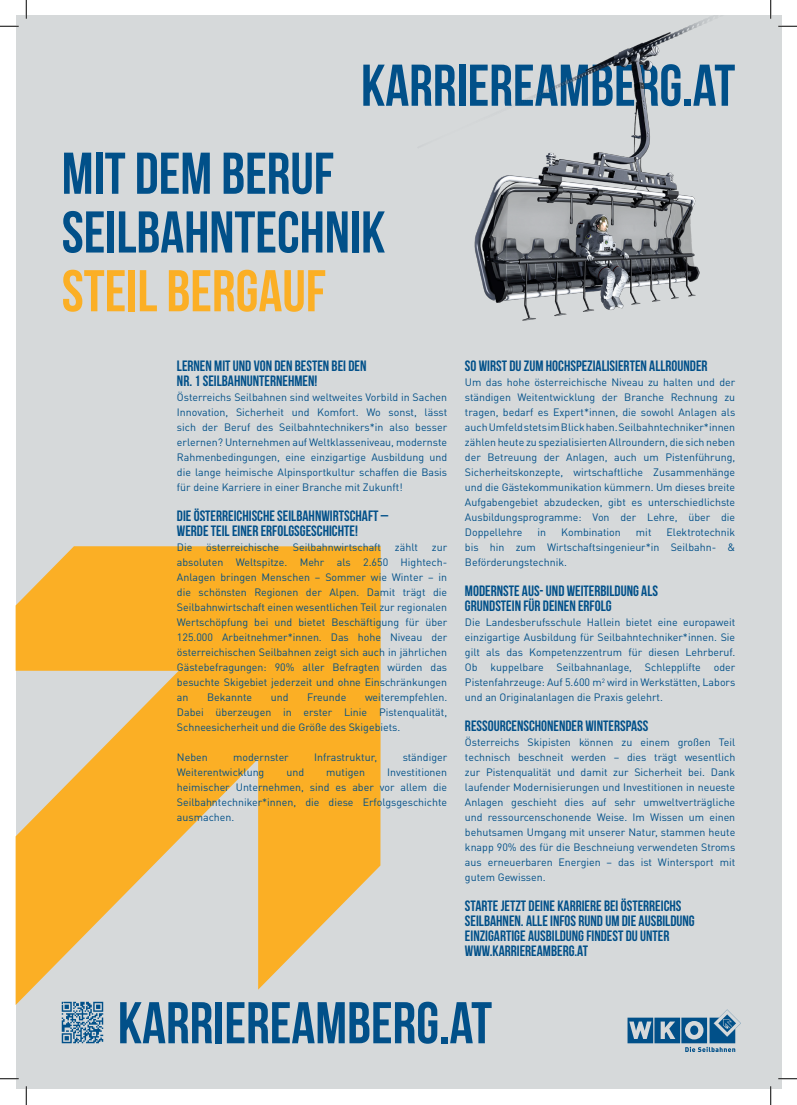
<style>
.page{position:relative;width:797px;height:1105px;background:#fff}
.page>*{position:absolute;margin:0;border:0;box-sizing:border-box;transform-origin:0 0}
.t1{font:700 58.75px/58.8px "Bebas Neue";color:#015089}
.t2{font:700 58.75px "Bebas Neue";color:#fbaf25}
.t3{font:700 15px/15px "Bebas Neue";color:#015089}
.t4{font:10.62px/15px "DIN Pro";color:#015089;text-align:justify}
</style>
<div class="page">
<div style="left:16px;top:16px;width:765px;height:1073px;background:#d6d9da"></div>
<svg style="left:16px;top:546px;width:365px;height:459px;fill:#fbaf25"></svg>
<svg style="left:62px;top:1002px;width:41px;height:41px"></svg>
<svg style="left:627px;top:1009px;width:114px;height:43px"></svg>
<img style="left:474px;top:16px;width:298px;height:305px">
<svg style="left:0;top:25px;width:19px;height:2px"></svg>
<svg style="left:778px;top:25px;width:19px;height:2px"></svg>
<svg style="left:0;top:1078px;width:19px;height:1px"></svg>
<svg style="left:778px;top:1078px;width:19px;height:1px"></svg>
<svg style="left:25px;top:0;width:2px;height:19px"></svg>
<svg style="left:25px;top:1086px;width:2px;height:19px"></svg>
<svg style="left:770px;top:0;width:1px;height:19px"></svg>
<svg style="left:770px;top:1086px;width:1px;height:19px"></svg>
<h1 class="t1" style="left:361px;top:55px;width:376px">KARRIEREAMBERG.AT</h1>
<h1 class="t1" style="left:62px;top:143px;width:325px">MIT DEM BERUF<br>SEILBAHNTECHNIK</h1>
<h1 class="t2" style="left:62px;top:259px;width:266px">STEIL BERGAUF</h1>
<h2 class="t3" style="left:177px;top:358px;width:191px">LERNEN MIT UND VON DEN BESTEN BEI DEN<br>NR. 1 SEILBAHNUNTERNEHMEN!</h2>
<p class="t4" style="left:177px;top:389px;width:272px">Österreichs Seilbahnen sind weltweites Vorbild in Sachen Innovation, Sicherheit und Komfort. Wo sonst, lässt sich der Beruf des Seilbahntechnikers*in also besser erlernen? Unternehmen auf Weltklasseniveau, modernste Rahmenbedingungen, eine einzigartige Ausbildung und die lange heimische Alpinsportkultur schaffen die Basis für deine Karriere in einer Branche mit Zukunft!</p>
<h2 class="t3" style="left:177px;top:508px;width:213px">DIE ÖSTERREICHISCHE SEILBAHNWIRTSCHAFT –<br>WERDE TEIL EINER ERFOLGSGESCHICHTE!</h2>
<p class="t4" style="left:177px;top:539px;width:17px">Die</p>
<p class="t4" style="left:206px;top:539px;width:74px">österreichische</p>
<p class="t4" style="left:293px;top:539px;width:90px">Seilbahnwirtschaft</p>
<p class="t4" style="left:395px;top:539px;width:25px">zählt</p>
<p class="t4" style="left:177px;top:539px;width:272px;text-indent:255px">zur absoluten Weltspitze. Mehr als 2.650 Hightech-Anlagen bringen Menschen – Sommer wie Winter – in die schönsten Regionen der Alpen. Damit trägt die Seilbahnwirtschaft einen wesentlichen Teil zur regionalen Wertschöpfung bei und bietet Beschäftigung für über 125.000 Arbeitnehmer*innen. Das hohe Niveau der österreichischen Seilbahnen zeigt sich auch in jährlichen Gästebefragungen: 90% aller Befragten würden das besuchte Skigebiet jederzeit und ohne Einschränkungen an</p>
<p class="t4" style="left:177px;top:689px;width:272px;text-indent:188px">weiterempfehlen.<br>Dabei überzeugen in erster Linie Pistenqualität, Schneesicherheit und die Größe des Skigebiets.</p>
<p class="t4" style="left:177px;top:749px;width:32px">Neben</p>
<p class="t4" style="left:233px;top:749px;width:57px">modernster</p>
<p class="t4" style="left:314px;top:749px;width:65px">Infrastruktur,</p>
<p class="t4" style="left:402px;top:749px;width:46px">ständiger</p>
<p class="t4" style="left:177px;top:764px;width:89px">Weiterentwicklung</p>
<p class="t4" style="left:286px;top:764px;width:19px">und</p>
<p class="t4" style="left:326px;top:764px;width:40px">mutigen</p>
<p class="t4" style="left:207px;top:689px;width:46px">Bekannte</p>
<p class="t4" style="left:271px;top:689px;width:19px">und</p>
<p class="t4" style="left:307px;top:689px;width:40px">Freunde</p>
<p class="t4" style="left:177px;top:764px;width:272px;text-indent:210px">Investitionen heimischer Unternehmen, sind es aber vor allem die Seilbahntechniker*innen, die diese Erfolgsgeschichte ausmachen.</p>
<h2 class="t3" style="left:465px;top:358px;width:244px">SO WIRST DU ZUM HOCHSPEZIALISIERTEN ALLROUNDER</h2>
<p class="t4" style="left:465px;top:374px;width:272px">Um das hohe österreichische Niveau zu halten und der ständigen Weitentwicklung der Branche Rechnung zu tragen, bedarf es Expert*innen, die sowohl Anlagen als auch Umfeld stets im Blick haben. Seilbahntechniker*innen zählen heute zu spezialisierten Allroundern, die sich neben der Betreuung der Anlagen, auch um Pistenführung, Sicherheitskonzepte, wirtschaftliche Zusammenhänge und die Gästekommunikation kümmern. Um dieses breite Aufgabengebiet abzudecken, gibt es unterschiedlichste Ausbildungsprogramme: Von der Lehre, über die Doppellehre</p>
<p class="t4" style="left:465px;top:524px;width:272px;text-indent:202px">Elektrotechnik bis hin zum Wirtschaftsingenieur*in Seilbahn- &amp; Beförderungstechnik.</p>
<h2 class="t3" style="left:465px;top:583px;width:195px">MODERNSTE AUS- UND WEITERBILDUNG ALS<br>GRUNDSTEIN FÜR DEINEN ERFOLG</h2>
<p class="t4" style="left:465px;top:614px;width:272px">Die Landesberufsschule Hallein bietet eine europaweit einzigartige Ausbildung für Seilbahntechniker*innen. Sie gilt als das Kompetenzzentrum für diesen Lehrberuf.<br>Ob kuppelbare Seilbahnanlage, Schlepplifte oder Pistenfahrzeuge: Auf 5.600 m<sup>2</sup> wird in Werkstätten, Labors und an Originalanlagen die Praxis gelehrt.</p>
<h2 class="t3" style="left:465px;top:718px;width:185px">RESSOURCENSCHONENDER WINTERSPAß</h2>
<p class="t4" style="left:465px;top:734px;width:272px">Österreichs Skipisten können zu einem großen Teil technisch beschneit werden – dies trägt wesentlich zur Pistenqualität und damit zur Sicherheit bei. Dank laufender Modernisierungen und Investitionen in neueste Anlagen geschieht dies auf sehr umweltverträgliche und ressourcenschonende Weise. Im Wissen um einen behutsamen Umgang mit unserer Natur, stammen heute knapp 90% des für die Beschneiung verwendeten Stroms aus erneuerbaren Energien – das ist Wintersport mit gutem Gewissen.</p>
<h2 class="t3" style="left:465px;top:898px;width:231px">STARTE JETZT DEINE KARRIERE BEI ÖSTERREICHS SEILBAHNEN. ALLE INFOS RUND UM DIE AUSBILDUNG EINZIGARTIGE AUSBILDUNG FINDEST DU UNTER WWW.KARRIEREAMBERG.AT</h2>
<p class="t4" style="left:537px;top:524px;width:10px">in</p>
<p class="t4" style="left:561px;top:524px;width:61px">Kombination</p>
<p class="t4" style="left:636px;top:524px;width:17px">mit</p>
<h1 class="t1" style="left:118px;top:993px;width:376px">KARRIEREAMBERG.AT</h1>
</div>
